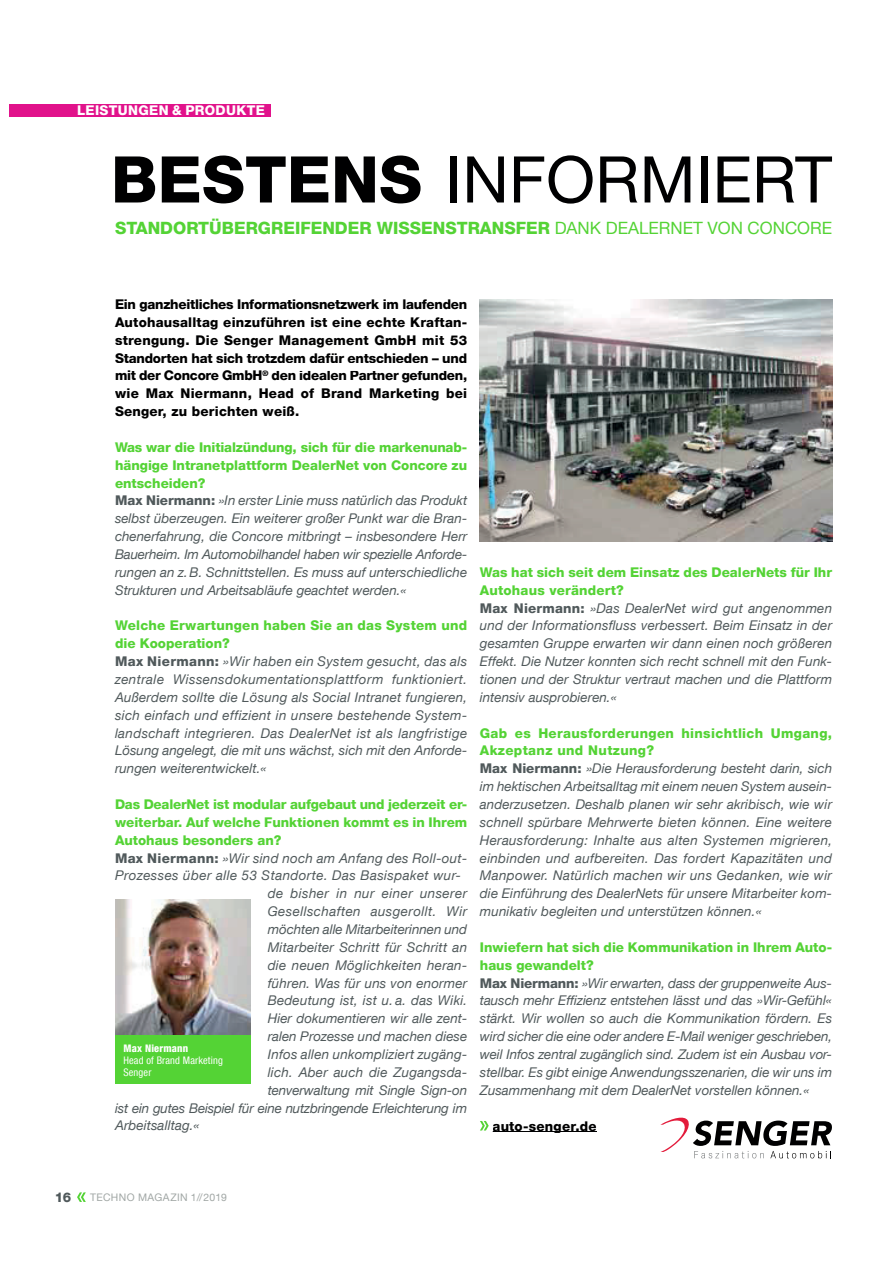
<style>
.page{position:relative;width:893px;height:1263px;background:#fff}
.page>*{position:absolute;margin:0;border:0;box-sizing:border-box;transform-origin:0 0}
.t1{font:64.5px "Helvetica Neue LT Com";color:#000001}
.t2{font:800 16.95px "Helvetica Neue LT Com";color:#54d335}
.t3{font:italic 13.35px/17.9px "Helvetica Neue LT Com";color:#50595b}
.t4{font:italic 13.35px/17.9px "Helvetica Neue LT Com";letter-spacing:.025em;color:#50595b}
.t5{font:800 13.35px/17.9px "Helvetica Neue LT Com";letter-spacing:.015em;color:#000001;text-align:justify}
.t6{font:800 13.35px "Helvetica Neue LT Com";color:#54d335}
.t7{font:italic 13.35px "Helvetica Neue LT Com";letter-spacing:.03em;color:#50595b}
.t8{font:italic 13.35px "Helvetica Neue LT Com";letter-spacing:.02em;color:#50595b}
.t9{font:800 13.35px "Helvetica Neue LT Com";letter-spacing:.025em;color:#fff}
.t10{font:800 13.35px "Helvetica Neue LT Com";color:#50595b}
.t11{font:condensed 10.35px/11.9px "Helvetica Neue LT Com";letter-spacing:.015em;color:#fff}
.t12{font:10.35px "Helvetica Neue LT Com";letter-spacing:.035em;color:#a1a7a5}
.t13{font:800 condensed 10.35px "Helvetica Neue LT Com";letter-spacing:.015em;color:#fff}
.s1{font-weight:800}
.s2{font-weight:400}
.s3{font-weight:800;font-style:normal;color:#54d335}
.s4{font-weight:800;font-style:normal}
</style>
<div class="page">
<img style="left:480px;top:299px;width:352px;height:242px">
<svg style="left:480px;top:1121px;width:13px;height:11px"></svg>
<hr style="left:493px;top:1131px;width:103px;height:1px;background:#000001">
<div style="left:10px;top:104px;width:261px;height:12px;background:#e1128b"></div>
<svg style="left:660px;top:1117px;width:172px;height:41px"></svg>
<img style="left:115px;top:899px;width:136px;height:137px">
<div style="left:115px;top:1036px;width:136px;height:48px;background:#54d335"></div>
<svg style="left:77px;top:1192px;width:9px;height:10px"></svg>
<p class="t9" style="left:77px;top:102px;width:189px">LEISTUNGEN &amp; PRODUKTE</p>
<h1 class="t1" style="left:111px;top:140px;width:723px"><span class="s1">BESTENS</span> INFORMIERT</h1>
<p class="t2" style="left:115px;top:218px;width:719px">STANDORTÜBERGREIFENDER WISSENSTRANSFER <span class="s2">DANK DEALERNET VON CONCORE</span></p>
<p class="t5" style="left:115px;top:295px;width:354px">Ein ganzheitliches Informationsnetzwerk im laufenden Autohausalltag einzuführen ist eine echte Kraftan&shy;strengung. Die Senger Management GmbH mit 53<br>Standorten hat sich trotzdem dafür entschieden – und mit der Concore GmbH<sup>®</sup> den idealen Partner gefunden, wie Max Niermann, Head of Brand Marketing bei Senger, zu berichten weiß.</p>
<p class="t3" style="left:115px;top:438px;width:354px"><span class="s3">Was war die Initialzündung, sich für die markenunab&shy;hängige Intranetplattform DealerNet von Concore zu entscheiden?<br></span><span class="s4">Max Niermann:</span> »In erster Linie muss natürlich das Produkt selbst überzeugen. Ein weiterer großer Punkt war die Bran&shy;chenerfahrung, die Concore mitbringt – insbesondere Herr Bauerheim. Im Automobilhandel haben wir spezielle Anforde&shy;rungen an z.B. Schnittstellen. Es muss auf unterschiedliche Strukturen und Arbeitsabläufe geachtet werden.«</p>
<p class="t4" style="left:115px;top:616px;width:354px"><span class="s3">Welche Erwartungen haben Sie an das System und die Kooperation?<br></span><span class="s4">Max Niermann:</span> »Wir haben ein System gesucht, das als zentrale Wissensdokumentationsplattform funktioniert.<br>Außerdem sollte die Lösung als Social Intranet fungieren, sich einfach und effizient in unsere bestehende System&shy;landschaft integrieren. Das DealerNet ist als langfristige Lösung angelegt, die mit uns wächst, sich mit den Anforde&shy;rungen weiterentwickelt.«</p>
<p class="t6" style="left:115px;top:796px;width:354px">Das DealerNet ist modular aufgebaut und jederzeit er-</p>
<p class="t6" style="left:115px;top:814px;width:354px">weiterbar. Auf welche Funktionen kommt es in Ihrem</p>
<p class="t6" style="left:115px;top:832px;width:168px">Autohaus besonders an?</p>
<p class="t8" style="left:115px;top:849px;width:354px"><span class="s4">Max Niermann:</span> »Wir sind noch am Anfang des Roll-out-</p>
<p class="t7" style="left:115px;top:867px;width:348px">Prozesses über alle 53 Standorte. Das Basispaket wur-</p>
<p class="t7" style="left:268px;top:885px;width:201px">de bisher in nur einer unserer</p>
<p class="t7" style="left:268px;top:903px;width:201px">Gesellschaften ausgerollt. Wir</p>
<p class="t3" style="left:268px;top:920px;width:201px">möchten alle Mitarbeiterinnen und</p>
<p class="t3" style="left:268px;top:938px;width:201px">Mitarbeiter Schritt für Schritt an</p>
<p class="t8" style="left:268px;top:957px;width:201px">die neuen Möglichkeiten heran-</p>
<p class="t3" style="left:268px;top:973px;width:201px">führen. Was für uns von enormer</p>
<p class="t3" style="left:268px;top:991px;width:201px">Bedeutung ist, ist u. a. das Wiki.</p>
<p class="t3" style="left:268px;top:1009px;width:201px">Hier dokumentieren wir alle zent-</p>
<p class="t3" style="left:268px;top:1027px;width:201px">ralen Prozesse und machen diese</p>
<p class="t3" style="left:268px;top:1045px;width:201px">Infos allen unkompliziert zugäng-</p>
<p class="t3" style="left:268px;top:1063px;width:201px">lich. Aber auch die Zugangsda-</p>
<p class="t3" style="left:268px;top:1081px;width:201px">tenverwaltung mit Single Sign-on</p>
<p class="t3" style="left:115px;top:1098px;width:354px">ist ein gutes Beispiel für eine nutzbringende Erleichterung im</p>
<p class="t3" style="left:115px;top:1116px;width:86px">Arbeitsalltag.«</p>
<p class="t13" style="left:123px;top:1042px;width:66px">Max Niermann</p>
<p class="t11" style="left:123px;top:1054px;width:101px">Head of Brand Marketing<br>Senger</p>
<p class="t3" style="left:480px;top:563px;width:354px"><span class="s3">Was hat sich seit dem Einsatz des DealerNets für Ihr Autohaus verändert?<br></span><span class="s4">Max Niermann:</span> »Das DealerNet wird gut angenommen und der Informationsfluss verbessert. Beim Einsatz in der gesamten Gruppe erwarten wir dann einen noch größeren Effekt. Die Nutzer konnten sich recht schnell mit den Funk&shy;tionen und der Struktur vertraut machen und die Plattform intensiv ausprobieren.«</p>
<p class="t3" style="left:480px;top:724px;width:354px"><span class="s3">Gab es Herausforderungen hinsichtlich Umgang, Akzeptanz und Nutzung?<br></span><span class="s4">Max Niermann:</span> »Die Herausforderung besteht darin, sich im hektischen Arbeitsalltag mit einem neuen System ausein&shy;anderzusetzen. Deshalb planen wir sehr akribisch, wie wir schnell spürbare Mehrwerte bieten können. Eine weitere Herausforderung: Inhalte aus alten Systemen migrieren, einbinden und aufbereiten. Das fordert Kapazitäten und Manpower. Natürlich machen wir uns Gedanken, wie wir die Einführung des DealerNets für unsere Mitarbeiter kom&shy;munikativ begleiten und unterstützen können.«</p>
<p class="t3" style="left:480px;top:938px;width:354px"><span class="s3">Inwiefern hat sich die Kommunikation in Ihrem Auto&shy;haus gewandelt?<br></span><span class="s4">Max Niermann:</span> »Wir erwarten, dass der gruppenweite Aus&shy;tausch mehr Effizienz entstehen lässt und das »Wir-Gefühl« stärkt. Wir wollen so auch die Kommunikation fördern. Es wird sicher die eine oder andere E-Mail weniger geschrieben, weil Infos zentral zugänglich sind. Zudem ist ein Ausbau vor&shy;stellbar. Es gibt einige Anwendungsszenarien, die wir uns im Zusammenhang mit dem DealerNet vorstellen können.«</p>
<p class="t5" style="left:493px;top:1117px;width:106px">auto-senger.de</p>
<p class="t10" style="left:55px;top:1189px;width:18px">16</p>
<p class="t12" style="left:90px;top:1191px;width:138px">TECHNO MAGAZIN 1//2019</p>
</div>
